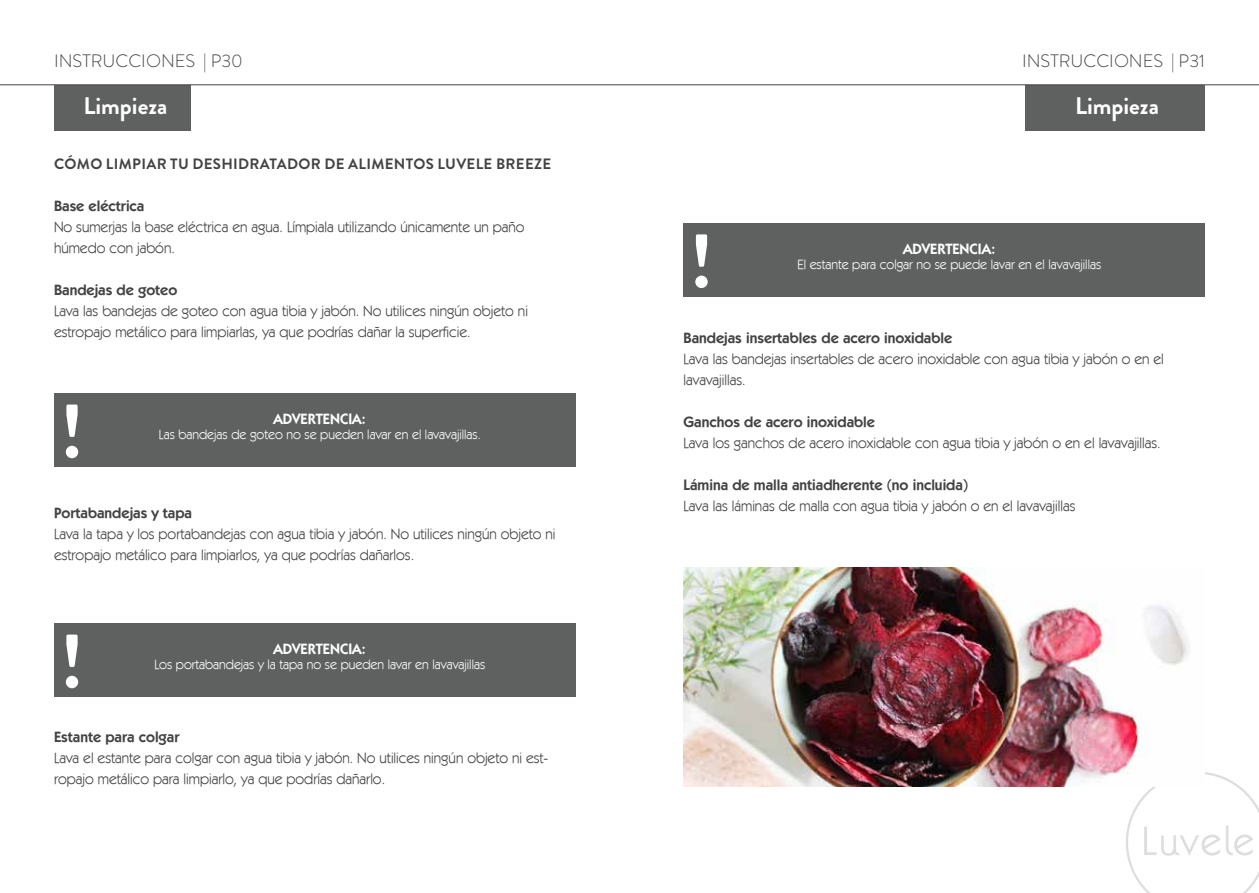
<style>
.page{position:relative;width:1259px;height:893px;background:#fff}
.page>*{position:absolute;margin:0;border:0;box-sizing:border-box;transform-origin:0 0}
.t1{font:700 75.6px "Brandon Grotesque";color:#fff}
.t2{font:700 24px "Brandon Grotesque";color:#fff}
.t3{font:300 18px "Brandon Grotesque";color:#444344}
.t4{font:15px/21px "Kabel IT Cby BT";color:#444344}
.t5{font:600 15px "Kabel IT Cby BT";color:#444344}
.t6{font:700 15px "Brandon Grotesque";letter-spacing:.02em;color:#444344}
.t7{font:600 15px "Kabel IT Cby BT";color:#fff}
.t8{font:13.5px "Kabel IT Cby BT";color:#fff}
</style>
<div class="page">
<svg style="left:1126px;top:772px;width:133px;height:121px"></svg>
<div style="left:54px;top:85px;width:137px;height:45px;background:#5f6060"></div>
<div style="left:54px;top:393px;width:521px;height:74px;background:#5f6060"></div>
<div style="left:54px;top:623px;width:521px;height:74px;background:#5f6060"></div>
<div style="left:1025px;top:85px;width:180px;height:45px;background:#5f6060"></div>
<hr style="left:0;top:84px;width:1259px;height:1px;background:#444344">
<div style="left:683px;top:223px;width:522px;height:74px;background:#5f6060"></div>
<img style="left:683px;top:568px;width:522px;height:219px">
<p class="t3" style="left:54px;top:49px;width:190px">INSTRUCCIONES | P30</p>
<h2 class="t2" style="left:83px;top:89px;width:85px">Limpieza</h2>
<p class="t6" style="left:54px;top:154px;width:499px">CÓMO LIMPIAR TU DESHIDRATADOR DE ALIMENTOS LUVELE BREEZE</p>
<p class="t5" style="left:54px;top:197px;width:92px">Base eléctrica</p>
<p class="t4" style="left:54px;top:216px;width:472px">No sumerjas la base eléctrica en agua. Límpiala utilizando únicamente un paño húmedo con jabón.</p>
<p class="t5" style="left:54px;top:281px;width:125px">Bandejas de goteo</p>
<p class="t4" style="left:54px;top:300px;width:475px">Lava las bandejas de goteo con agua tibia y jabón. No utilices ningún objeto ni estropajo metálico para limpiarlas, ya que podrías dañar la superficie.</p>
<h1 class="t1" style="left:60px;top:379px;width:25px">!</h1>
<p class="t7" style="left:273px;top:409px;width:94px">ADVERTENCIA:</p>
<p class="t8" style="left:159px;top:426px;width:323px">Las bandejas de goteo no se pueden lavar en el lavavajillas.</p>
<p class="t5" style="left:54px;top:503px;width:140px">Portabandejas y tapa</p>
<p class="t4" style="left:54px;top:523px;width:503px">Lava la tapa y los portabandejas con agua tibia y jabón. No utilices ningún objeto ni estropajo metálico para limpiarlos, ya que podrías dañarlos.</p>
<h1 class="t1" style="left:60px;top:609px;width:25px">!</h1>
<p class="t7" style="left:273px;top:639px;width:94px">ADVERTENCIA:</p>
<p class="t8" style="left:154px;top:656px;width:332px">Los portabandejas y la tapa no se pueden lavar en lavavajillas</p>
<p class="t5" style="left:54px;top:727px;width:127px">Estante para colgar</p>
<p class="t4" style="left:54px;top:747px;width:496px">Lava el estante para colgar con agua tibia y jabón. No utilices ningún objeto ni est&shy;ropajo metálico para limpiarlo, ya que podrías dañarlo.</p>
<p class="t3" style="left:1022px;top:49px;width:184px">INSTRUCCIONES | P31</p>
<h2 class="t2" style="left:1075px;top:89px;width:85px">Limpieza</h2>
<h1 class="t1" style="left:690px;top:208px;width:25px">!</h1>
<p class="t7" style="left:903px;top:239px;width:94px">ADVERTENCIA:</p>
<p class="t8" style="left:797px;top:256px;width:305px">El estante para colgar no se puede lavar en el lavavajillas</p>
<p class="t5" style="left:683px;top:329px;width:270px">Bandejas insertables de acero inoxidable</p>
<p class="t4" style="left:683px;top:348px;width:482px">Lava las bandejas insertables de acero inoxidable con agua tibia y jabón o en el lavavajillas.</p>
<p class="t5" style="left:683px;top:413px;width:193px">Ganchos de acero inoxidable</p>
<p class="t4" style="left:683px;top:432px;width:479px">Lava los ganchos de acero inoxidable con agua tibia y jabón o en el lavavajillas.</p>
<p class="t5" style="left:683px;top:476px;width:286px">Lámina de malla antiadherente (no incluida)</p>
<p class="t4" style="left:683px;top:495px;width:393px">Lava las láminas de malla con agua tibia y jabón o en el lavavajillas</p>
</div>
